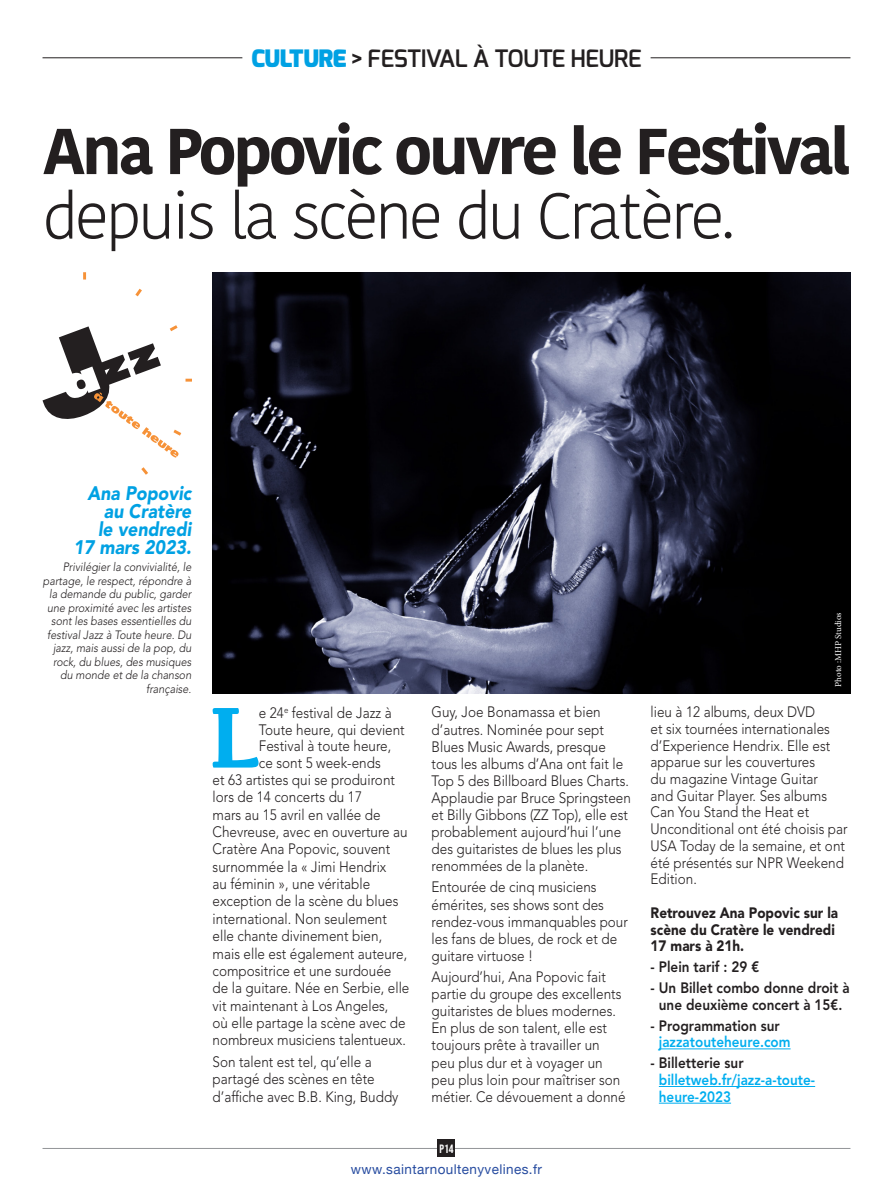
<style>
.page{position:relative;width:893px;height:1191px;background:#fff}
.page>*{position:absolute;margin:0;border:0;box-sizing:border-box;transform-origin:0 0}
.t1{font:700 89.25px "Kefa";color:#00aeef}
.t2{font:700 64.5px/64.5px "Kohinoor Bangla";letter-spacing:-.05em;color:#231f20}
.t3{font:600 24px "Exo";letter-spacing:-.02em;color:#231f20}
.t4{font:italic 900 19.5px/18px "Avenir LT Std";color:#00a1e3;text-align:right;scale:.9 1}
.t5{font:300 15px/17.1px "Avenir LT Std";color:#231f20;scale:.9 1}
.t6{font:800 15px/16.6px "Avenir LT Std";color:#00aeef;scale:.9 1}
.t7{font:800 15px/16.6px "Avenir LT Std";color:#231f20;text-align:center;scale:.9 1}
.t8{font:900 15px/16.6px "Avenir LT Std";color:#231f20;scale:.9 1}
.t9{font:13.5px "Helvetica Neue";letter-spacing:.03em;color:#274ca0}
.t10{font:italic 300 12px/13.5px "Avenir LT Std";color:#231f20;text-align:right;scale:.9 1}
.t11{font:12px "Bebas Neue";color:#fff}
.t12{font:9px "Minion Pro";color:#fff}
.s1{font-weight:900;color:#00a1e3}
.s2{font-weight:300}
.s3{color:#231f20}
</style>
<div class="page">
<hr style="left:43px;top:1148px;width:807px;height:1px;background:#939598">
<div style="left:438px;top:1140px;width:17px;height:17px;background:#231f20"></div>
<hr style="left:659px;top:1048px;width:132px;height:1px;background:#00aeef">
<hr style="left:659px;top:1086px;width:156px;height:1px;background:#00aeef">
<hr style="left:659px;top:1102px;width:72px;height:1px;background:#00aeef">
<svg style="left:135px;top:289px;width:7px;height:7px"></svg>
<svg style="left:83px;top:272px;width:3px;height:7px"></svg>
<svg style="left:43px;top:325px;width:148px;height:132px"></svg>
<svg style="left:141px;top:467px;width:7px;height:8px"></svg>
<img style="left:213px;top:272px;width:637px;height:421px">
<hr style="left:43px;top:57px;width:199px;height:1px;background:#231f20">
<hr style="left:651px;top:57px;width:199px;height:1px;background:#231f20">
<p class="t3" style="left:251px;top:43px;width:392px"><span class="s1">CULTURE</span> &gt; FESTIVAL À TOUTE HEURE</p>
<p class="t2" style="left:43px;top:116px;width:809px">Ana Popovic ouvre le Festival <span class="s2">depuis la scène du Cratère.</span></p>
<p class="t4" style="left:73px;top:484px;width:132px">Ana Popovic au Cratère<br>le vendredi<br>17 mars 2023.</p>
<p class="t10" style="left:43px;top:561px;width:166px">Privilégier la convivialité, le partage, le respect, répondre à la demande du public, garder une proximité avec les artistes sont les bases essentielles du festival Jazz à Toute heure. Du jazz, mais aussi de la pop, du rock, du blues, des musiques du monde et de la chanson française.</p>
<p class="t1" style="left:209px;top:678px;width:52px">L</p>
<p class="t5" style="left:259px;top:704px;width:149px">e 24<sup>e</sup> festival de Jazz à</p>
<p class="t5" style="left:259px;top:721px;width:164px">Toute heure, qui devient</p>
<p class="t5" style="left:259px;top:737px;width:149px">Festival à toute heure,</p>
<p class="t5" style="left:259px;top:754px;width:137px">ce sont 5 week-ends</p>
<p class="t5" style="left:213px;top:771px;width:204px">et 63 artistes qui se produiront</p>
<p class="t5" style="left:213px;top:788px;width:168px">lors de 14 concerts du 17</p>
<p class="t5" style="left:213px;top:806px;width:188px">mars au 15 avril en vallée de</p>
<p class="t5" style="left:213px;top:823px;width:218px">Chevreuse, avec en ouverture au</p>
<p class="t5" style="left:213px;top:840px;width:199px">Cratère Ana Popovic, souvent</p>
<p class="t5" style="left:213px;top:858px;width:195px">surnommée la « Jimi Hendrix</p>
<p class="t5" style="left:213px;top:875px;width:177px">au féminin », une véritable</p>
<p class="t5" style="left:213px;top:892px;width:208px">exception de la scène du blues</p>
<p class="t5" style="left:213px;top:910px;width:195px">international. Non seulement</p>
<p class="t5" style="left:213px;top:927px;width:190px">elle chante divinement bien,</p>
<p class="t5" style="left:213px;top:945px;width:218px">mais elle est également auteure,</p>
<p class="t5" style="left:213px;top:962px;width:200px">compositrice et une surdouée</p>
<p class="t5" style="left:213px;top:979px;width:220px">de la guitare. Née en Serbie, elle</p>
<p class="t5" style="left:213px;top:997px;width:197px">vit maintenant à Los Angeles,</p>
<p class="t5" style="left:213px;top:1014px;width:216px">où elle partage la scène avec de</p>
<p class="t5" style="left:213px;top:1031px;width:216px">nombreux musiciens talentueux.</p>
<p class="t5" style="left:213px;top:1053px;width:208px">Son talent est tel, qu’elle a partagé des scènes en tête d’affiche avec B.B. King, Buddy</p>
<p class="t5" style="left:432px;top:704px;width:223px">Guy, Joe Bonamassa et bien d’autres. Nominée pour sept<br>Blues Music Awards, presque tous les albums d’Ana ont fait le<br>Top 5 des Billboard Blues Charts.<br>Applaudie par Bruce Springsteen et Billy Gibbons (ZZ Top), elle est probablement aujourd’hui l’une des guitaristes de blues les plus renommées de la planète.</p>
<p class="t5" style="left:432px;top:878px;width:220px">Entourée de cinq musiciens émérites, ses shows sont des rendez-vous immanquables pour les fans de blues, de rock et de guitare virtuose !</p>
<p class="t5" style="left:432px;top:968px;width:217px">Aujourd’hui, Ana Popovic fait partie du groupe des excellents guitaristes de blues modernes.<br>En plus de son talent, elle est toujours prête à travailler un peu plus dur et à voyager un peu plus loin pour maîtriser son métier. Ce dévouement a donné</p>
<p class="t11" style="left:439px;top:1142px;width:16px">P14</p>
<p class="t9" style="left:351px;top:1159px;width:193px">www.saintarnoultenyvelines.fr</p>
<p class="t12" style="left:832px;top:686px;width:76px;rotate:-90deg">Photo :MHP Studios</p>
<p class="t5" style="left:651px;top:704px;width:220px;line-height:16.6px">lieu à 12 albums, deux DVD<br>et six tournées internationales d’Experience Hendrix. Elle est apparue sur les couvertures<br>du magazine Vintage Guitar<br>and Guitar Player. Ses albums<br>Can You Stand the Heat et<br>Unconditional ont été choisis par<br>USA Today de la semaine, et ont été présentés sur NPR Weekend<br>Edition.</p>
<p class="t8" style="left:651px;top:904px;width:210px">Retrouvez Ana Popovic sur la scène du Cratère le vendredi<br>17 mars à 21h.</p>
<p class="t7" style="left:651px;top:958px;width:123px">- Plein tarif : 29 €</p>
<p class="t7" style="left:651px;top:979px;width:223px">- Un Billet combo donne droit à une deuxième concert à 15€.</p>
<p class="t6" style="left:659px;top:1017px;width:148px;text-indent:-8px"><span class="s3">- Programmation sur </span>jazzatouteheure.com</p>
<p class="t6" style="left:659px;top:1054px;width:175px;text-indent:-8px"><span class="s3">- Billetterie sur </span>billetweb.fr/jazz-a-toute&shy;heure-2023</p>
</div>
